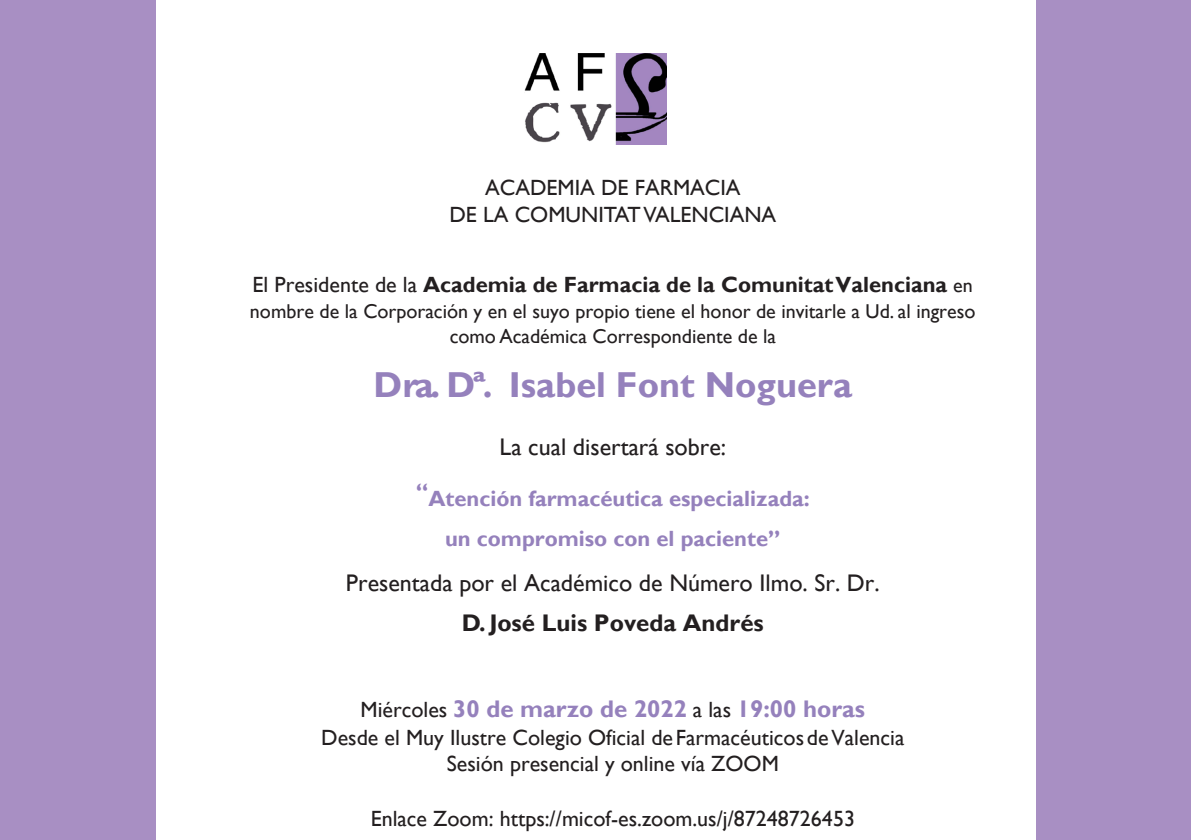
<style>
.page{position:relative;width:1191px;height:840px;background:#fff}
.page>*{position:absolute;margin:0;border:0;box-sizing:border-box;transform-origin:0 0}
.t1{font:700 36px "Gill Sans";color:#9581bc}
.t2{font:24px/40.2px "Gill Sans";color:#231f20;text-align:center}
.t3{font:700 24px "Gill Sans";color:#9581bc}
.t4{font:22px/26.4px "Gill Sans";color:#231f20;text-align:center}
.t5{font:700 22px/40px "Gill Sans";color:#9581bc;text-align:center}
.t6{font:700 22px "Gill Sans";color:#231f20}
.t7{font:20px/24.8px "Gill Sans";color:#231f20;text-align:center}
.s1{font-weight:400}
.s2{font-weight:400;font-size:20px}
.s3{font-weight:700}
.s4{font-weight:400;font-size:22px;color:#231f20}
</style>
<div class="page">
<div style="left:0;top:0;width:1191px;height:839px;background:#a88fc3"></div>
<div style="left:156px;top:0;width:879px;height:839px;background:#fff"></div>
<img style="left:524px;top:54px;width:143px;height:91px">
<p class="t4" style="left:449px;top:175px;width:328px">ACADEMIA DE FARMACIA<br>DE LA COMUNITAT VALENCIANA</p>
<p class="t6" style="left:252px;top:271px;width:722px"><span class="s1">El Presidente de la</span> Academia de Farmacia de la Comunitat Valenciana <span class="s2">en</span></p>
<p class="t7" style="left:250px;top:299px;width:727px">nombre de la Corporación y en el suyo propio tiene el honor de invitarle a Ud. al ingreso como Académica Correspondiente de la</p>
<p class="t1" style="left:373px;top:363px;width:480px">Dra. Dª. Isabel Font Noguera</p>
<p class="t2" style="left:499px;top:427px;width:228px">La cual disertará sobre:</p>
<p class="t5" style="left:416px;top:478px;width:395px">“Atención farmacéutica especializada: un compromiso con el paciente”</p>
<p class="t2" style="left:346px;top:562px;width:535px">Presentada por el Académico de Número Ilmo. Sr. Dr.<br><span class="s3">D. José Luis Poveda Andrés</span></p>
<p class="t3" style="left:360px;top:694px;width:506px"><span class="s4">Miércoles</span> 30 de marzo de 2022 <span class="s4">a las</span> 19:00 horas</p>
<p class="t4" style="left:321px;top:724px;width:585px">Desde el Muy Ilustre Colegio Oficial de Farmacéuticos deValencia<br>Sesión presencial y online vía ZOOM</p>
<p class="t4" style="left:371px;top:805px;width:486px">Enlace Zoom: https://micof-es.zoom.us/j/87248726453</p>
</div>
